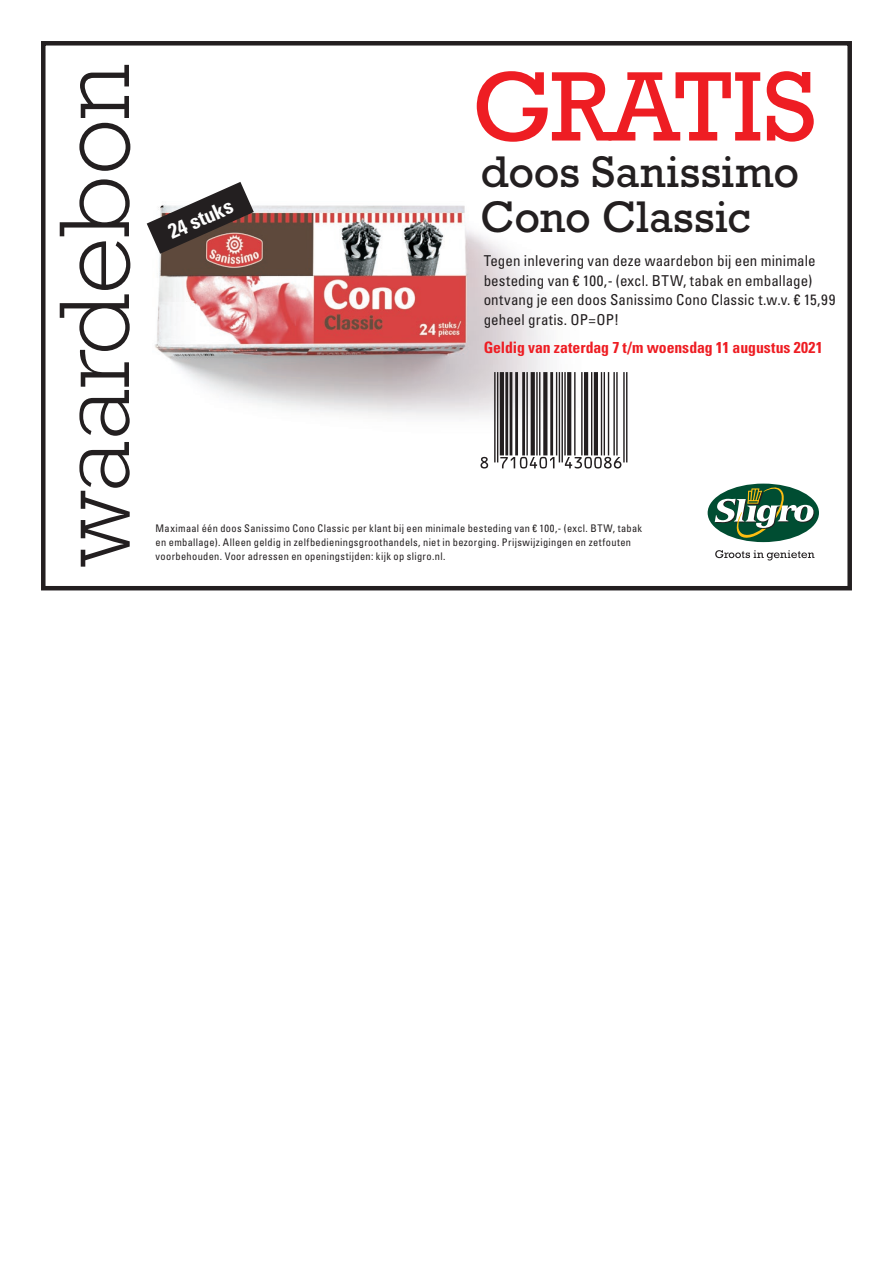
<style>
.page{position:relative;width:893px;height:1263px;background:#fff}
.page>*{position:absolute;margin:0;border:0;box-sizing:border-box;transform-origin:0 0}
.t1{font:100.5px "Rockwell Std";letter-spacing:-.02em;color:#ee1d23}
.t2{font:45px/45px "Rockwell Std";color:#231f20}
.t3{font:700 condensed 21px "Univers LT Std";color:#fff}
.t4{font:700 condensed 15.75px "Univers LT Std";letter-spacing:-.005em;color:#ee1d23}
.t5{font:condensed 15px/19.5px "Univers LT Std";letter-spacing:.005em;color:#231f20}
.t6{font:condensed 10.5px/13.6px "Univers LT Std";letter-spacing:.035em;color:#231f20}
</style>
<div class="page">
<div style="left:41px;top:41px;width:811px;height:549px;border:4px solid #231f20"></div>
<svg style="left:60px;top:65px;width:70px;height:502px"></svg>
<svg style="left:715px;top:550px;width:99px;height:10px"></svg>
<svg style="left:706px;top:484px;width:115px;height:60px"></svg>
<div style="left:708px;top:484px;width:111px;height:58px;background:#004d32;border-radius:50%"></div>
<svg style="left:715px;top:486px;width:99px;height:54px"></svg>
<img style="left:155px;top:205px;width:392px;height:211px">
<svg style="left:480px;top:372px;width:147px;height:96px"></svg>
<svg style="left:147px;top:182px;width:107px;height:72px"></svg>
<h3 class="t3" style="left:164px;top:221px;width:70px;rotate:-24deg">24 stuks</h3>
<h1 class="t1" style="left:472px;top:48px;width:346px">GRATIS</h1>
<h2 class="t2" style="left:480px;top:149px;width:320px">doos Sanissimo<br>Cono Classic</h2>
<h3 class="t5" style="left:484px;top:251px;width:353px">Tegen inlevering van deze waardebon bij een minimale besteding van € 100,- (excl. BTW, tabak en emballage) ontvang je een doos Sanissimo Cono Classic t.w.v. € 15,99 geheel gratis. OP=OP!</h3>
<h3 class="t4" style="left:484px;top:337px;width:341px">Geldig van zaterdag 7 t/m woensdag 11 augustus 2021</h3>
<p class="t6" style="left:156px;top:521px;width:488px">Maximaal één doos Sanissimo Cono Classic per klant bij een minimale besteding van € 100,- (excl. BTW, tabak en emballage). Alleen geldig in zelfbedieningsgroothandels, niet in bezorging. Prijswijzigingen en zetfouten voorbehouden. Voor adressen en openingstijden: kijk op sligro.nl.</p>
</div>
